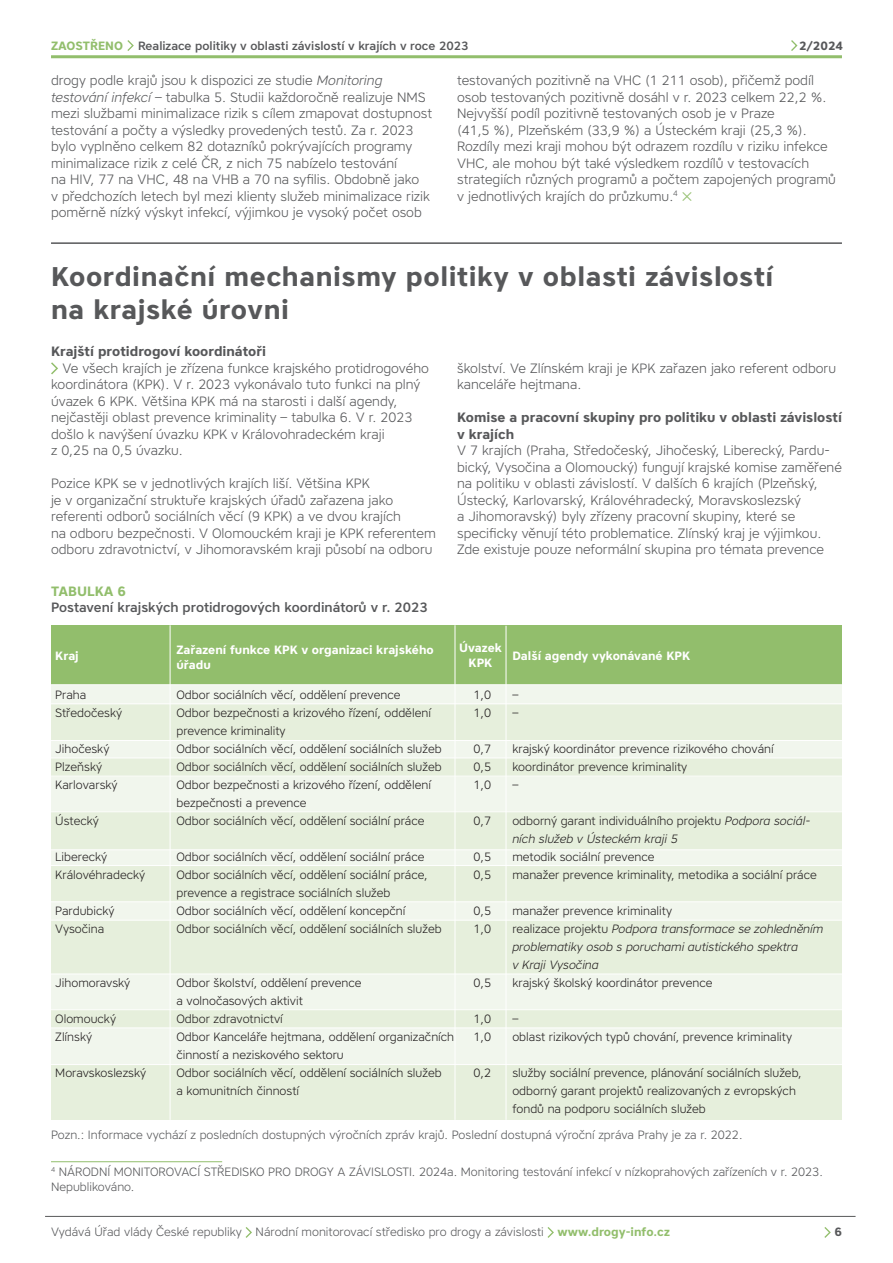
<style>
.page{position:relative;width:893px;height:1263px;background:#fff}
.page>*{position:absolute;margin:0;border:0;box-sizing:border-box;transform-origin:0 0}
.t1{font:700 27px/32.4px "Core Sans A65";letter-spacing:.02em;color:#57585a}
.t2{font:200 22.5px "Core Sans A25";color:#92be6c}
.t3{font:300 13.5px/16.5px "Core Sans A35";color:#57585a}
.t4{font:700 13.5px/16.5px "Core Sans A65";color:#57585a}
.t5{font:500 13.5px "Core Sans A55";color:#57585a}
.t6{font:700 13.5px "Core Sans A65";color:#92be6c}
.t7{font:300 12px/18px "Core Sans A35";color:#231f20}
.t8{font:300 12px/14.4px "Core Sans A35";color:#57585a}
.t9{font:italic 300 12px/18px "Core Sans A35";color:#231f20}
.t10{font:700 12px/15px "Core Sans A65";color:#fff}
.t11{font:500 12px "Core Sans A55";color:#57585a}
.t12{font:700 12px "Core Sans A65";color:#92be6c}
.t13{font:700 12px "Core Sans A65";color:#57585a}
.s1{font-style:italic}
.s2{font-style:normal}
.s3{font-family:"Core Sans A65";font-weight:700;color:#92be6c}
</style>
<div class="page">
<hr style="left:51px;top:55px;width:791px;height:3px;background:#92be6c">
<svg style="left:127px;top:40px;width:7px;height:11px"></svg>
<svg style="left:791px;top:40px;width:7px;height:11px"></svg>
<hr style="left:45px;top:1216px;width:810px;height:1px;background:#57585a">
<svg style="left:245px;top:1227px;width:7px;height:11px"></svg>
<svg style="left:547px;top:1227px;width:7px;height:11px"></svg>
<svg style="left:824px;top:1227px;width:7px;height:11px"></svg>
<hr style="left:51px;top:1161px;width:171px;height:1px;background:#92be6c">
<svg style="left:51px;top:362px;width:7px;height:13px"></svg>
<div style="left:51px;top:626px;width:791px;height:494px;background:#f1f6ed"></div>
<div style="left:51px;top:625px;width:791px;height:60px;background:#92be6c"></div>
<div style="left:51px;top:704px;width:791px;height:36px;background:#e6efdc"></div>
<div style="left:51px;top:758px;width:791px;height:18px;background:#e6efdc"></div>
<div style="left:51px;top:812px;width:791px;height:38px;background:#e6efdc"></div>
<div style="left:51px;top:865px;width:791px;height:37px;background:#e6efdc"></div>
<div style="left:51px;top:920px;width:791px;height:54px;background:#e6efdc"></div>
<div style="left:51px;top:1010px;width:791px;height:18px;background:#e6efdc"></div>
<div style="left:51px;top:1064px;width:791px;height:56px;background:#e6efdc"></div>
<hr style="left:51px;top:740px;width:791px;height:1px;background:#fff">
<hr style="left:51px;top:776px;width:791px;height:1px;background:#fff">
<hr style="left:51px;top:901px;width:791px;height:1px;background:#fff">
<hr style="left:170px;top:625px;width:1px;height:495px;background:#fff">
<hr style="left:455px;top:625px;width:1px;height:495px;background:#fff">
<hr style="left:506px;top:626px;width:1px;height:494px;background:#fff">
<hr style="left:51px;top:757px;width:791px;height:1px;background:#fff">
<hr style="left:51px;top:865px;width:791px;height:1px;background:#fff">
<hr style="left:51px;top:920px;width:791px;height:1px;background:#fff">
<hr style="left:51px;top:1064px;width:791px;height:1px;background:#fff">
<hr style="left:51px;top:1027px;width:791px;height:1px;background:#fff">
<hr style="left:51px;top:703px;width:791px;height:1px;background:#fff">
<hr style="left:51px;top:684px;width:791px;height:1px;background:#fff">
<hr style="left:51px;top:849px;width:791px;height:1px;background:#fff">
<hr style="left:51px;top:811px;width:791px;height:1px;background:#fff">
<hr style="left:51px;top:973px;width:791px;height:1px;background:#fff">
<hr style="left:51px;top:1009px;width:791px;height:1px;background:#fff">
<hr style="left:51px;top:242px;width:791px;height:2px;background:#57585a">
<p class="t12" style="left:51px;top:37px;width:9px">ZAOST</p>
<p class="t12" style="left:90px;top:37px;width:30px">ŘENO</p>
<p class="t11" style="left:138px;top:38px;width:332px">Realizace politiky v oblasti závislostí v krajích v roce 2023</p>
<p class="t13" style="left:799px;top:38px;width:46px">2/2024</p>
<p class="t3" style="left:51px;top:72px;width:383px">drogy podle krajů jsou k dispozici ze studie <span class="s1">Monitoring testování infekcí</span> – tabulka 5. Studii každoročně realizuje NMS mezi službami minimalizace rizik s cílem zmapovat dostupnost testování a počty a výsledky provedených testů. Za r. 2023 bylo vyplněno celkem 82 dotazníků pokrývajících programy minimalizace rizik z celé ČR, z nich 75 nabízelo testování<br>na HIV, 77 na VHC, 48 na VHB a 70 na syfilis. Obdobně jako<br>v předchozích letech byl mezi klienty služeb minimalizace rizik poměrně nízký výskyt infekcí, výjimkou je vysoký počet osob</p>
<p class="t3" style="left:457px;top:72px;width:380px">testovaných pozitivně na VHC (1 211 osob), přičemž podíl osob testovaných pozitivně dosáhl v r. 2023 celkem 22,2 %.<br>Nejvyšší podíl pozitivně testovaných osob je v Praze<br>(41,5 %), Plzeňském (33,9 %) a Ústeckém kraji (25,3 %).<br>Rozdíly mezi kraji mohou být odrazem rozdílu v riziku infekce VHC, ale mohou být také výsledkem rozdílů v testovacích strategiích různých programů a počtem zapojených programů v jednotlivých krajích do průzkumu.<sup>4</sup></p>
<h2 class="t2" style="left:680px;top:181px;width:15px">×</h2>
<h1 class="t1" style="left:51px;top:260px;width:724px">Koordinační mechanismy politiky v oblasti závislostí na krajské úrovni</h1>
<p class="t4" style="left:51px;top:343px;width:216px">Krajští protidrogoví koordinátoři</p>
<p class="t3" style="left:51px;top:360px;width:379px;text-indent:11px">Ve všech krajích je zřízena funkce krajského protidrogového koordinátora (KPK). V r. 2023 vykonávalo tuto funkci na plný úvazek 6 KPK. Většina KPK má na starosti i další agendy, nejčastěji oblast prevence kriminality – tabulka 6. V r. 2023 došlo k navýšení úvazku KPK v Královohradeckém kraji<br>z 0,25 na 0,5 úvazku.</p>
<p class="t3" style="left:51px;top:475px;width:386px">Pozice KPK se v jednotlivých krajích liší. Většina KPK<br>je v organizační struktuře krajských úřadů zařazena jako referenti odborů sociálních věcí (9 KPK) a ve dvou krajích<br>na odboru bezpečnosti. V Olomouckém kraji je KPK referentem odboru zdravotnictví, v Jihomoravském kraji působí na odboru</p>
<p class="t3" style="left:457px;top:360px;width:380px">školství. Ve Zlínském kraji je KPK zařazen jako referent odboru kanceláře hejtmana.</p>
<p class="t4" style="left:457px;top:409px;width:387px">Komise a pracovní skupiny pro politiku v oblasti závislostí v krajích</p>
<p class="t3" style="left:457px;top:442px;width:386px">V 7 krajích (Praha, Středočeský, Jihočeský, Liberecký, Pardu&shy;bický, Vysočina a Olomoucký) fungují krajské komise zaměřené na politiku v oblasti závislostí. V dalších 6 krajích (Plzeňský, Ústecký, Karlovarský, Královéhradecký, Moravskoslezský<br>a Jihomoravský) byly zřízeny pracovní skupiny, které se specificky věnují této problematice. Zlínský kraj je výjimkou.<br>Zde existuje pouze neformální skupina pro témata prevence</p>
<p class="t6" style="left:51px;top:582px;width:10px">TAB</p>
<p class="t6" style="left:77px;top:582px;width:20px">ULKA</p>
<p class="t6" style="left:118px;top:582px;width:10px">6</p>
<p class="t5" style="left:51px;top:598px;width:378px">Postavení krajských protidrogových koordinátorů v r. 2023</p>
<p class="t10" style="left:55px;top:648px;width:26px">Kraj</p>
<p class="t10" style="left:469px;top:640px;width:35px;text-indent:-9px">Úvazek<br>KPK</p>
<p class="t10" style="left:176px;top:642px;width:107px">Zařazení funkce KPK</p>
<p class="t10" style="left:301px;top:642px;width:134px">v organizaci krajského</p>
<p class="t10" style="left:176px;top:657px;width:36px">úřadu</p>
<p class="t10" style="left:512px;top:648px;width:163px">Další agendy vykonávané KPK</p>
<p class="t7" style="left:176px;top:685px;width:267px">Odbor sociálních věcí, oddělení prevence<br>Odbor bezpečnosti a krizového řízení, oddělení prevence kriminality<br>Odbor sociálních věcí, oddělení sociálních služeb Odbor sociálních věcí, oddělení sociálních služeb Odbor bezpečnosti a krizového řízení, oddělení bezpečnosti a prevence<br>Odbor sociálních věcí, oddělení sociální práce</p>
<p class="t7" style="left:176px;top:847px;width:267px">Odbor sociálních věcí, oddělení sociální práce Odbor sociálních věcí, oddělení sociální práce, prevence a registrace sociálních služeb<br>Odbor sociálních věcí, oddělení koncepční Odbor sociálních věcí, oddělení sociálních služeb</p>
<p class="t7" style="left:55px;top:685px;width:68px">Praha<br>Středočeský</p>
<p class="t7" style="left:55px;top:739px;width:64px">Jihočeský<br>Plzeňský<br>Karlovarský</p>
<p class="t7" style="left:55px;top:811px;width:45px">Ústecký</p>
<p class="t7" style="left:55px;top:847px;width:92px">Liberecký<br>Královéhradecký</p>
<p class="t7" style="left:55px;top:901px;width:61px">Pardubický<br>Vysočina</p>
<p class="t7" style="left:473px;top:685px;width:19px">1,0<br>1,0</p>
<p class="t7" style="left:473px;top:739px;width:19px;text-align:justify">0,7<br>0,5<br>1,0</p>
<p class="t7" style="left:473px;top:811px;width:19px">0,7</p>
<p class="t7" style="left:473px;top:847px;width:19px">0,5<br>0,5</p>
<p class="t7" style="left:473px;top:901px;width:19px">0,5<br>1,0</p>
<p class="t7" style="left:512px;top:685px;width:7px">– –</p>
<p class="t7" style="left:512px;top:739px;width:263px">krajský koordinátor prevence rizikového chování koordinátor prevence kriminality<br>–</p>
<p class="t9" style="left:512px;top:811px;width:299px"><span class="s2">odborný garant individuálního projektu</span> Podpora sociál&shy;ních služeb v Ústeckém kraji 5</p>
<p class="t7" style="left:512px;top:847px;width:306px">metodik sociální prevence<br>manažer prevence kriminality, metodika a sociální práce</p>
<p class="t9" style="left:512px;top:901px;width:312px"><span class="s2">manažer prevence kriminality<br>realizace projektu</span> Podpora transformace se zohledněním problematiky osob s poruchami autistického spektra<br>v Kraji Vysočina</p>
<p class="t7" style="left:512px;top:973px;width:202px">krajský školský koordinátor prevence</p>
<p class="t7" style="left:512px;top:1009px;width:281px">–<br>oblast rizikových typů chování, prevence kriminality</p>
<p class="t7" style="left:512px;top:1063px;width:291px">služby sociální prevence, plánování sociálních služeb, odborný garant projektů realizovaných z evropských fondů na podporu sociálních služeb</p>
<p class="t8" style="left:51px;top:1127px;width:693px">Pozn.: Informace vychází z posledních dostupných výročních zpráv krajů. Poslední dostupná výroční zpráva Prahy je za r. 2022.</p>
<p class="t7" style="left:176px;top:973px;width:279px">Odbor školství, oddělení prevence<br>a volnočasových aktivit<br>Odbor zdravotnictví<br>Odbor Kanceláře hejtmana, oddělení organizačních činností a neziskového sektoru<br>Odbor sociálních věcí, oddělení sociálních služeb<br>a komunitních činností</p>
<p class="t7" style="left:55px;top:973px;width:77px">Jihomoravský</p>
<p class="t7" style="left:55px;top:1009px;width:62px">Olomoucký<br>Zlínský</p>
<p class="t7" style="left:55px;top:1063px;width:93px">Moravskoslezský</p>
<p class="t7" style="left:473px;top:973px;width:19px">0,5</p>
<p class="t7" style="left:473px;top:1009px;width:19px">1,0<br>1,0</p>
<p class="t7" style="left:473px;top:1063px;width:19px">0,2</p>
<p class="t8" style="left:51px;top:1165px;width:773px"><sup>4</sup> NÁRODNÍ MONITOROVACÍ STŘEDISKO PRO DROGY A ZÁVISLOSTI. 2024a. Monitoring testování infekcí v nízkoprahových zařízeních v r. 2023.<br>Nepublikováno.</p>
<p class="t8" style="left:51px;top:1225px;width:620px">Vydává Úřad vlády České republiky Národní monitorovací středisko pro drogy a závislosti <span class="s3">www.drogy-info.cz</span></p>
<p class="t13" style="left:834px;top:1224px;width:9px">6</p>
</div>
